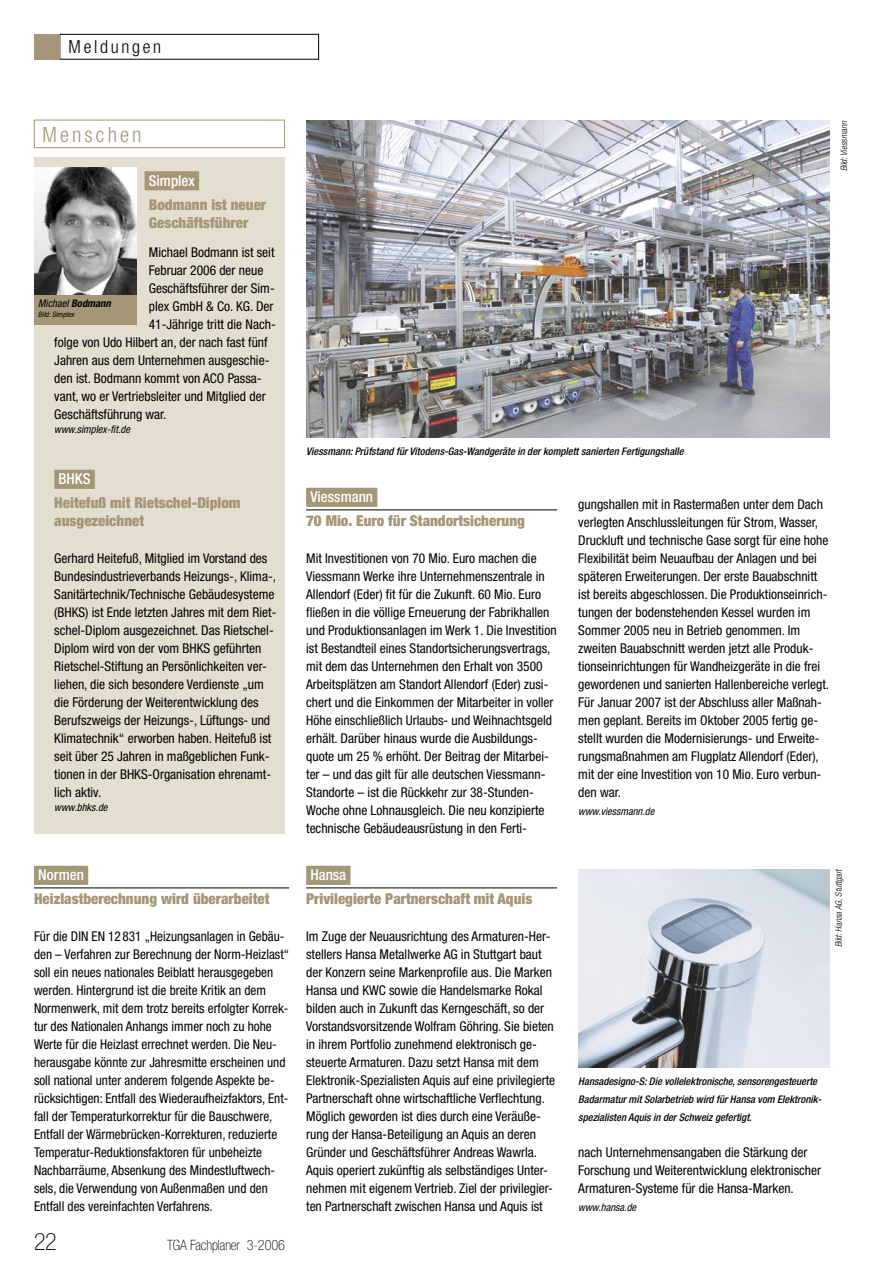
<style>
.page{position:relative;width:893px;height:1263px;background:#fff}
.page>*{position:absolute;margin:0;border:0;box-sizing:border-box;transform-origin:0 0}
.t1{font:100 condensed 24px "Helvetica Neue LT Std";color:#000}
.N_TGA_P3_Text{font:300 condensed 21px "Helvetica Neue LT Std";letter-spacing:.15em;color:#a49676}
.t2{font:300 condensed 18px "Helvetica Neue LT Std";letter-spacing:.15em;color:#000}
.N_TGA_P2_Headline{font:900 condensed 15px "Helvetica Neue LT Std";color:#a49676}
.N_TGA_Menschen_HL{font:900 condensed 15px/18px "Helvetica Neue LT Std";color:#a49676}
.N_TGA_P1_Firma{font:500 condensed 15px "Helvetica Neue LT Std";color:#fff}
.t3{font:100 condensed 14.25px "Helvetica Neue LT Std";letter-spacing:-.01em;color:#000}
.N_TGA_P3_Text-2{font:condensed 13.5px/18px "Helvetica Neue LT Std";color:#000}
.N_TGA_BU_m{font:italic 500 condensed 10.5px/18px "Helvetica Neue LT Std";color:#000}
.N_TGA_P4_Adresse{font:italic condensed 10.5px "Helvetica Neue LT Std";color:#000}
.N_TGA_Menschen_Vorname{font:italic condensed 10.5px "Helvetica Neue LT Std";color:#000}
.N_TGA_Foto{font:italic 300 condensed 9px "Helvetica Neue LT Std";color:#000}
.N_TGA_Menschen_Foto{font:italic condensed 7.5px "Helvetica Neue LT Std";color:#000}
.s1{font-weight:700}
</style>
<div class="page">
<img style="left:578px;top:869px;width:251px;height:198px">
<img style="left:306px;top:120px;width:523px;height:317px">
<div style="left:60px;top:34px;width:259px;height:26px;border:1px solid #000"></div>
<div style="left:34px;top:34px;width:26px;height:26px;background:#a49676"></div>
<div style="left:34px;top:157px;width:251px;height:676px;background:#e4ded0"></div>
<div style="left:54px;top:470px;width:41px;height:19px;background:#a49676"></div>
<div style="left:34px;top:120px;width:251px;height:28px;border:1px solid #a49676"></div>
<div style="left:145px;top:171px;width:54px;height:19px;background:#a49676"></div>
<img style="left:34px;top:167px;width:102px;height:128px">
<div style="left:34px;top:295px;width:102px;height:30px;background:#a49676"></div>
<div style="left:306px;top:866px;width:44px;height:19px;background:#a49676"></div>
<hr style="left:306px;top:888px;width:251px;height:1px;background:#000">
<div style="left:306px;top:488px;width:71px;height:19px;background:#a49676"></div>
<hr style="left:306px;top:510px;width:251px;height:1px;background:#000">
<div style="left:34px;top:866px;width:54px;height:19px;background:#a49676"></div>
<hr style="left:34px;top:888px;width:255px;height:1px;background:#000">
<h3 class="t2" style="left:69px;top:37px;width:94px">Meldungen</h3>
<p class="N_TGA_P3_Text" style="left:43px;top:122px;width:101px">Menschen</p>
<p class="N_TGA_P1_Firma" style="left:149px;top:171px;width:48px">Simplex</p>
<p class="N_TGA_Menschen_HL" style="left:149px;top:195px;width:119px">Bodmann ist neuer<br>Geschäftsführer</p>
<p class="N_TGA_P3_Text-2" style="left:149px;top:243px;width:127px">Michael Bodmann ist seit</p>
<p class="N_TGA_P3_Text-2" style="left:149px;top:261px;width:116px">Februar 2006 der neue</p>
<p class="N_TGA_P3_Text-2" style="left:149px;top:279px;width:127px">Geschäftsführer der Sim-</p>
<p class="N_TGA_P3_Text-2" style="left:149px;top:297px;width:126px">plex GmbH &amp; Co. KG. Der</p>
<p class="N_TGA_P3_Text-2" style="left:149px;top:315px;width:128px">41-Jährige tritt die Nach-</p>
<p class="N_TGA_P3_Text-2" style="left:54px;top:333px;width:215px">folge von Udo Hilbert an, der nach fast fünf</p>
<p class="N_TGA_P3_Text-2" style="left:54px;top:351px;width:217px">Jahren aus dem Unternehmen ausgeschie-</p>
<p class="N_TGA_P3_Text-2" style="left:54px;top:369px;width:209px">den ist. Bodmann kommt von ACO Passa-</p>
<p class="N_TGA_P3_Text-2" style="left:54px;top:387px;width:213px">vant, wo er Vertriebsleiter und Mitglied der</p>
<p class="N_TGA_P3_Text-2" style="left:54px;top:405px;width:114px">Geschäftsführung war.</p>
<p class="N_TGA_P4_Adresse" style="left:54px;top:423px;width:77px">www.simplex-fit.de</p>
<p class="N_TGA_Menschen_Vorname" style="left:38px;top:297px;width:74px">Michael <span class="s1">Bodmann</span></p>
<p class="N_TGA_Menschen_Foto" style="left:38px;top:310px;width:37px">Bild: Simplex</p>
<p class="N_TGA_P1_Firma" style="left:59px;top:470px;width:33px">BHKS</p>
<p class="N_TGA_Menschen_HL" style="left:54px;top:494px;width:188px">Heitefuß mit Rietschel-Diplom ausgezeichnet</p>
<p class="N_TGA_P3_Text-2" style="left:54px;top:549px;width:224px">Gerhard Heitefuß, Mitglied im Vorstand des Bundesindustrieverbands Heizungs-, Klima-, Sanitärtechnik/Technische Gebäudesysteme (BHKS) ist Ende letzten Jahres mit dem Riet&shy;schel-Diplom ausgezeichnet. Das Rietschel-Diplom wird von der vom BHKS geführten Rietschel-Stiftung an Persönlichkeiten ver&shy;liehen, die sich besondere Verdienste „um die Förderung der Weiterentwicklung des Berufszweigs der Heizungs-, Lüftungs- und Klimatechnik“ erworben haben. Heitefuß ist seit über 25 Jahren in maßgeblichen Funk&shy;tionen in der BHKS-Organisation ehrenamt&shy;lich aktiv.</p>
<p class="N_TGA_P4_Adresse" style="left:54px;top:801px;width:55px">www.bhks.de</p>
<p class="N_TGA_P1_Firma" style="left:38px;top:866px;width:47px">Normen</p>
<p class="N_TGA_P2_Headline" style="left:34px;top:889px;width:237px">Heizlastberechnung wird überarbeitet</p>
<p class="N_TGA_P3_Text-2" style="left:34px;top:927px;width:257px">Für die DIN EN 12 831 „Heizungsanlagen in Gebäu&shy;den – Verfahren zur Berechnung der Norm-Heizlast“ soll ein neues nationales Beiblatt herausgegeben werden. Hintergrund ist die breite Kritik an dem Normenwerk, mit dem trotz bereits erfolgter Korrek&shy;tur des Nationalen Anhangs immer noch zu hohe Werte für die Heizlast errechnet werden. Die Neu&shy;herausgabe könnte zur Jahresmitte erscheinen und soll national unter anderem folgende Aspekte be&shy;rücksichtigen: Entfall des Wiederaufheizfaktors, Ent&shy;fall der Temperaturkorrektur für die Bauschwere, Entfall der Wärmebrücken-Korrekturen, reduzierte Temperatur-Reduktionsfaktoren für unbeheizte Nachbarräume, Absenkung des Mindestluftwech&shy;sels, die Verwendung von Außenmaßen und den Entfall des vereinfachten Verfahrens.</p>
<h1 class="t1" style="left:34px;top:1228px;width:24px">22</h1>
<p class="t3" style="left:167px;top:1237px;width:119px">TGA Fachplaner 3-2006</p>
<p class="N_TGA_Foto" style="left:839px;top:171px;width:52px;rotate:-90deg">Bild: Viessmann</p>
<p class="N_TGA_BU_m" style="left:306px;top:443px;width:379px">Viessmann: Prüfstand für Vitodens-Gas-Wandgeräte in der komplett sanierten Fertigungshalle</p>
<p class="N_TGA_P1_Firma" style="left:310px;top:488px;width:64px">Viessmann</p>
<p class="N_TGA_P2_Headline" style="left:306px;top:511px;width:220px">70 Mio. Euro für Standortsicherung</p>
<p class="N_TGA_P3_Text-2" style="left:306px;top:549px;width:252px">Mit Investitionen von 70 Mio. Euro machen die Viessmann Werke ihre Unternehmenszentrale in Allendorf (Eder) fit für die Zukunft. 60 Mio. Euro fließen in die völlige Erneuerung der Fabrikhallen und Produktionsanlagen im Werk 1. Die Investition ist Bestandteil eines Standortsicherungsvertrags, mit dem das Unternehmen den Erhalt von 3500<br>Arbeitsplätzen am Standort Allendorf (Eder) zusi&shy;chert und die Einkommen der Mitarbeiter in voller Höhe einschließlich Urlaubs- und Weihnachtsgeld erhält. Darüber hinaus wurde die Ausbildungs&shy;quote um 25 % erhöht. Der Beitrag der Mitarbei&shy;ter – und das gilt für alle deutschen Viessmann-Standorte – ist die Rückkehr zur 38-Stunden-Woche ohne Lohnausgleich. Die neu konzipierte technische Gebäudeausrüstung in den Ferti-</p>
<p class="N_TGA_P3_Text-2" style="left:578px;top:495px;width:252px">gungshallen mit in Rastermaßen unter dem Dach verlegten Anschlussleitungen für Strom, Wasser, Druckluft und technische Gase sorgt für eine hohe Flexibilität beim Neuaufbau der Anlagen und bei späteren Erweiterungen. Der erste Bauabschnitt ist bereits abgeschlossen. Die Produktionseinrich&shy;tungen der bodenstehenden Kessel wurden im Sommer 2005 neu in Betrieb genommen. Im zweiten Bauabschnitt werden jetzt alle Produk&shy;tionseinrichtungen für Wandheizgeräte in die frei gewordenen und sanierten Hallenbereiche verlegt.<br>Für Januar 2007 ist der Abschluss aller Maßnah&shy;men geplant. Bereits im Oktober 2005 fertig ge&shy;stellt wurden die Modernisierungs- und Erweite&shy;rungsmaßnahmen am Flugplatz Allendorf (Eder), mit der eine Investition von 10 Mio. Euro verbun&shy;den war.</p>
<p class="N_TGA_P4_Adresse" style="left:578px;top:805px;width:78px">www.viessmann.de</p>
<p class="N_TGA_P1_Firma" style="left:310px;top:866px;width:37px">Hansa</p>
<p class="N_TGA_P2_Headline" style="left:306px;top:889px;width:228px">Privilegierte Partnerschaft mit Aquis</p>
<p class="N_TGA_P3_Text-2" style="left:306px;top:927px;width:251px">Im Zuge der Neuausrichtung des Armaturen-Her&shy;stellers Hansa Metallwerke AG in Stuttgart baut der Konzern seine Markenprofile aus. Die Marken Hansa und KWC sowie die Handelsmarke Rokal bilden auch in Zukunft das Kerngeschäft, so der Vorstandsvorsitzende Wolfram Göhring. Sie bieten in ihrem Portfolio zunehmend elektronisch ge&shy;steuerte Armaturen. Dazu setzt Hansa mit dem Elektronik-Spezialisten Aquis auf eine privilegierte Partnerschaft ohne wirtschaftliche Verflechtung.<br>Möglich geworden ist dies durch eine Veräuße&shy;rung der Hansa-Beteiligung an Aquis an deren Gründer und Geschäftsführer Andreas Wawrla.<br>Aquis operiert zukünftig als selbständiges Unter&shy;nehmen mit eigenem Vertrieb. Ziel der privilegier&shy;ten Partnerschaft zwischen Hansa und Aquis ist</p>
<p class="N_TGA_Foto" style="left:834px;top:947px;width:81px;rotate:-90deg">Bild: Hansa AG, Stuttgart</p>
<p class="N_TGA_BU_m" style="left:578px;top:1073px;width:245px">Hansadesigno-S: Die vollelektronische, sensorengesteuerte<br>Badarmatur mit Solarbetrieb wird für Hansa vom Elektronik&shy;spezialisten Aquis in der Schweiz gefertigt.</p>
<p class="N_TGA_P3_Text-2" style="left:578px;top:1143px;width:244px">nach Unternehmensangaben die Stärkung der<br>Forschung und Weiterentwicklung elektronischer<br>Armaturen-Systeme für die Hansa-Marken.</p>
<p class="N_TGA_P4_Adresse" style="left:578px;top:1201px;width:59px">www.hansa.de</p>
</div>
